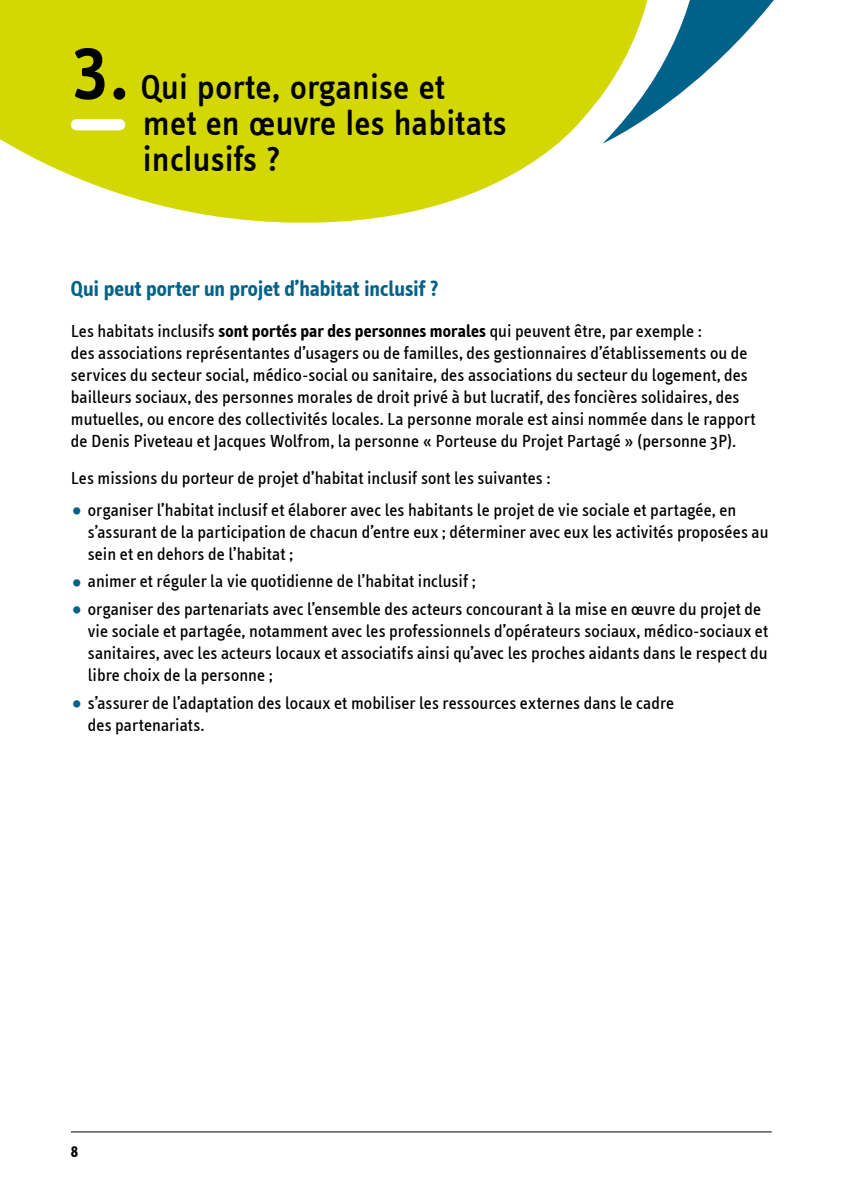
<style>
.page{position:relative;width:842px;height:1191px;background:#fff}
.page>*{position:absolute;margin:0;border:0;box-sizing:border-box;transform-origin:0 0}
.t1{font:500 84px "Info Text Offc";color:#000}
.t2{font:500 36px/36px "Info Text Offc";color:#000}
.t3{font:700 22px "Info Text";color:#006289}
.t4{font:18px/22px "Info Text";letter-spacing:.005em;color:#000}
.t5{font:700 16px "Info Text";color:#000}
.s1{font-weight:700}
.s2{font-size:26px;color:#006289}
</style>
<div class="page">
<svg style="left:0;top:0;width:602px;height:223px;background:#d9dd26"></svg>
<svg style="left:602px;top:0;width:172px;height:144px"></svg>
<hr style="left:71px;top:1131px;width:701px;height:1px;background:#000">
<div style="left:77px;top:119px;width:43px;height:11px;background:#fff"></div>
<h1 class="t1" style="left:71px;top:38px;width:61px">3.</h1>
<h2 class="t2" style="left:141px;top:72px;width:368px">Qui porte, organise et met en œuvre les habitats inclusifs ?</h2>
<p class="t3" style="left:71px;top:276px;width:369px">Qui peut porter un projet d’habitat inclusif ?</p>
<p class="t4" style="left:71px;top:319px;width:686px">Les habitats inclusifs <span class="s1">sont portés par des personnes morales</span> qui peuvent être, par exemple :<br>des associations représentantes d’usagers ou de familles, des gestionnaires d’établissements ou de services du secteur social, médico-social ou sanitaire, des associations du secteur du logement, des bailleurs sociaux, des personnes morales de droit privé à but lucratif, des foncières solidaires, des mutuelles, ou encore des collectivités locales. La personne morale est ainsi nommée dans le rapport de Denis Piveteau et Jacques Wolfrom, la personne « Porteuse du Projet Partagé » (personne 3P).</p>
<p class="t4" style="left:71px;top:466px;width:481px">Les missions du porteur de projet d’habitat inclusif sont les suivantes :</p>
<p class="t4" style="left:88px;top:498px;width:682px;text-indent:-17px"><span class="s2">•</span> organiser l’habitat inclusif et élaborer avec les habitants le projet de vie sociale et partagée, en s’assurant de la participation de chacun d’entre eux ; déterminer avec eux les activités proposées au sein et en dehors de l’habitat ;</p>
<p class="t4" style="left:71px;top:570px;width:406px"><span class="s2">•</span> animer et réguler la vie quotidienne de l’habitat inclusif ;</p>
<p class="t4" style="left:88px;top:598px;width:682px;text-indent:-17px"><span class="s2">•</span> organiser des partenariats avec l’ensemble des acteurs concourant à la mise en œuvre du projet de vie sociale et partagée, notamment avec les professionnels d’opérateurs sociaux, médico-sociaux et sanitaires, avec les acteurs locaux et associatifs ainsi qu’avec les proches aidants dans le respect du libre choix de la personne ;</p>
<p class="t4" style="left:88px;top:691px;width:588px;text-indent:-17px"><span class="s2">•</span> s’assurer de l’adaptation des locaux et mobiliser les ressources externes dans le cadre des partenariats.</p>
<p class="t5" style="left:71px;top:1142px;width:9px">8</p>
</div>
